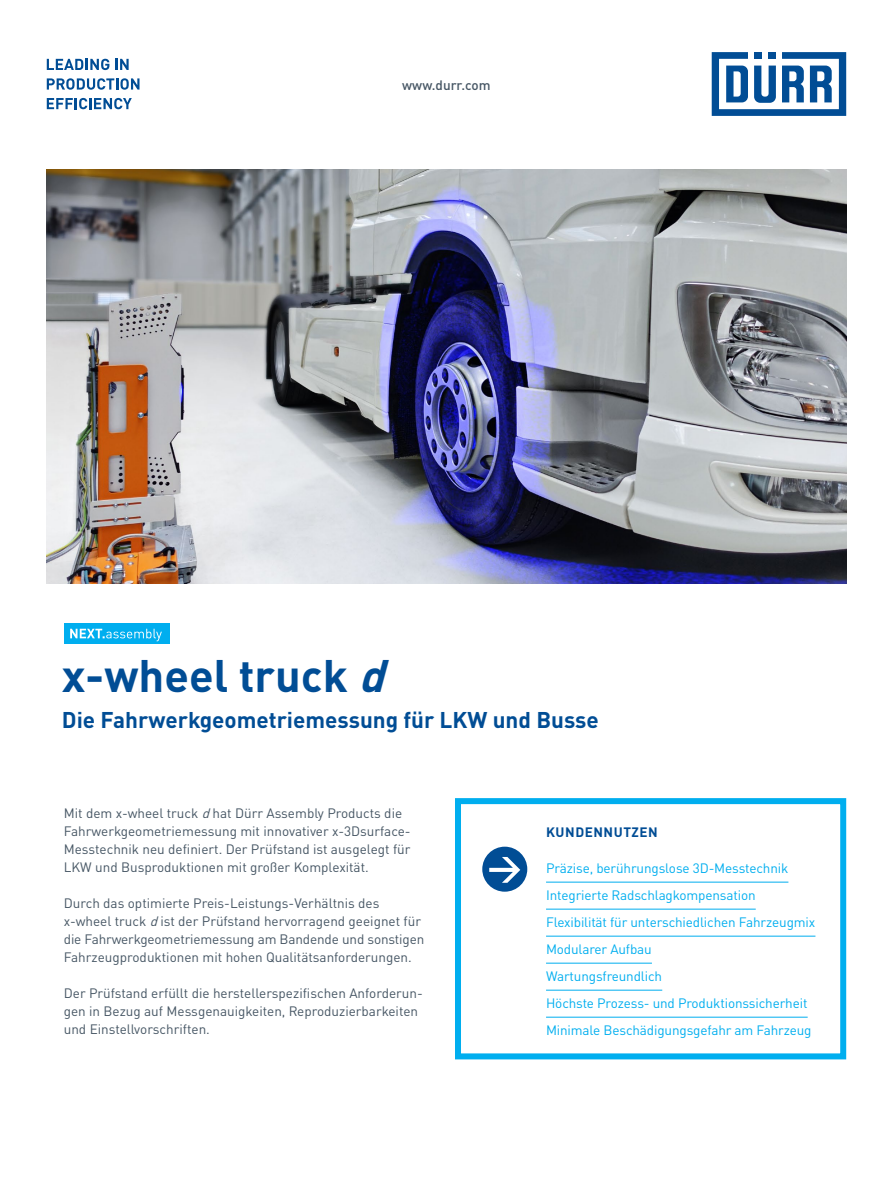
<style>
.page{position:relative;width:893px;height:1191px;background:#fff}
.page>*{position:absolute;margin:0;border:0;box-sizing:border-box;transform-origin:0 0}
.Headline_30pt{font:700 45px "DIN Pro";color:#014d95}
.Subheadline_15pt{font:700 22.5px "DIN Pro";color:#014d95}
.Copy{font:13.5px/18px "DIN Pro";color:#465664}
.Benefits_List{font:13.5px "DIN Pro";letter-spacing:-.01em;color:#00aeef}
.Benefits_List_last_w{font:13.5px "DIN Pro";letter-spacing:-.01em;color:#00aeef}
.Benefits_Überschrift{font:700 13.5px "DIN Pro";letter-spacing:.04em;color:#014d95}
.t1{font:500 13.5px "DIN Pro";color:#465664}
.s1{font-style:italic}
</style>
<div class="page">
<hr style="left:546px;top:882px;width:242px;height:1px;background:#00aeef">
<hr style="left:546px;top:909px;width:210px;height:1px;background:#00aeef">
<hr style="left:546px;top:936px;width:269px;height:1px;background:#00aeef">
<hr style="left:546px;top:963px;width:106px;height:1px;background:#00aeef">
<hr style="left:546px;top:990px;width:116px;height:1px;background:#00aeef">
<hr style="left:546px;top:1017px;width:262px;height:1px;background:#00aeef">
<div style="left:455px;top:798px;width:391px;height:261px;border:6px solid #00aeef"></div>
<div style="left:482px;top:846px;width:45px;height:45px;background:#014d95;border-radius:50%"></div>
<svg style="left:489px;top:857px;width:31px;height:25px"></svg>
<img style="left:47px;top:169px;width:799px;height:415px">
<svg style="left:712px;top:52px;width:134px;height:64px"></svg>
<svg style="left:47px;top:59px;width:62px;height:11px"></svg>
<svg style="left:115px;top:59px;width:14px;height:11px"></svg>
<svg style="left:47px;top:78px;width:92px;height:12px"></svg>
<svg style="left:47px;top:98px;width:85px;height:11px"></svg>
<div style="left:64px;top:622px;width:106px;height:21px;background:#00aeef"></div>
<svg style="left:70px;top:629px;width:92px;height:12px"></svg>
<p class="t1" style="left:402px;top:75px;width:90px">www.durr.com</p>
<p class="Headline_30pt" style="left:62px;top:640px;width:340px">x-wheel truck <span class="s1">d</span></p>
<p class="Subheadline_15pt" style="left:62px;top:702px;width:538px">Die Fahrwerkgeometriemessung für LKW und Busse</p>
<p class="Copy" style="left:64px;top:802px;width:348px">Mit dem x-wheel truck <span class="s1">d</span>hat Dürr Assembly Products die Fahrwerkgeometriemessung mit innovativer x-3Dsurface-Messtechnik neu definiert. Der Prüfstand ist ausgelegt für LKW und Busproduktionen mit großer Komplexität.</p>
<p class="Copy" style="left:64px;top:892px;width:317px">Durch das optimierte Preis-Leistungs-Verhältnis des</p>
<p class="Copy" style="left:64px;top:910px;width:362px">x-wheel truck <span class="s1">d</span>ist der Prüfstand hervorragend geeignet für die Fahrwerkgeometriemessung am Bandende und sonstigen<br>Fahrzeugproduktionen mit hohen Qualitätsanforderungen.</p>
<p class="Copy" style="left:64px;top:982px;width:361px">Der Prüfstand erfüllt die herstellerspezifischen Anforderun&shy;gen in Bezug auf Messgenauigkeiten, Reproduzierbarkeiten und Einstellvorschriften.</p>
<p class="Benefits_Überschrift" style="left:546px;top:822px;width:113px">KUNDENNUTZEN</p>
<p class="Benefits_List" style="left:546px;top:858px;width:244px">Präzise, berührungslose 3D-Messtechnik</p>
<p class="Benefits_List" style="left:546px;top:885px;width:211px">Integrierte Radschlagkompensation</p>
<p class="Benefits_List" style="left:546px;top:912px;width:271px">Flexibilität für unterschiedlichen Fahrzeugmix</p>
<p class="Benefits_List" style="left:546px;top:939px;width:107px">Modularer Aufbau</p>
<p class="Benefits_List" style="left:546px;top:966px;width:118px">Wartungsfreundlich</p>
<p class="Benefits_List" style="left:546px;top:993px;width:263px">Höchste Prozess- und Produktionssicherheit</p>
<p class="Benefits_List_last_w" style="left:546px;top:1020px;width:267px">Minimale Beschädigungsgefahr am Fahrzeug</p>
</div>
